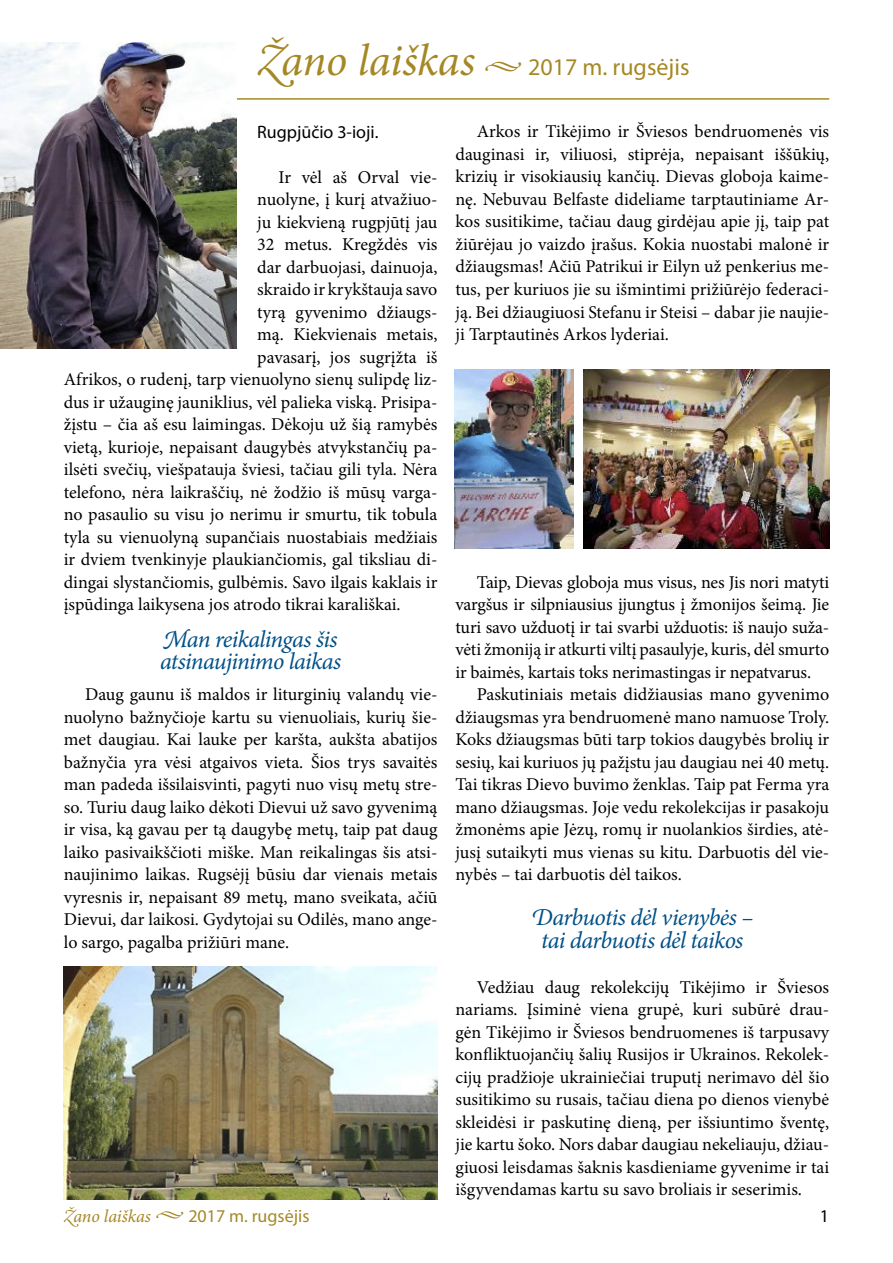
<style>
.page{position:relative;width:893px;height:1263px;background:#fff}
.page>*{position:absolute;margin:0;border:0;box-sizing:border-box;transform-origin:0 0}
.t1{font:italic 24px/22.5px "Minion Pro";letter-spacing:-.03em;color:#005087}
.t2{font:24px "Myriad Pro";color:#a58825}
.t3{font:18px/22.5px "Minion Pro";color:#000;text-align:justify}
.t4{font:18px "Myriad Pro";color:#a58825}
.t5{font:18px "Myriad Pro";color:#000}
.s1{font-family:"Adobe Garamond Pro";font-style:italic;font-size:45px}
.s2{font-family:"Minion Pro";font-style:italic;font-size:45px}
.s3{font-family:"Minion Pro";font-style:italic}
.s4{font-family:"Adobe Garamond Pro";font-style:italic}
</style>
<div class="page">
<hr style="left:64px;top:98px;width:765px;height:2px;background:#a58825">
<img style="left:0;top:43px;width:236px;height:306px">
<img style="left:64px;top:967px;width:373px;height:232px">
<img style="left:583px;top:370px;width:246px;height:179px">
<img style="left:455px;top:370px;width:118px;height:179px">
<h1 class="t2" style="left:257px;top:52px;width:434px"><span class="s1">Ž</span><span class="s2">ano laiškas</span> <span class="s3">•</span> 2017 m. rugsėjis</h1>
<p class="t5" style="left:257px;top:121px;width:123px">Rugpjūčio 3-ioji.</p>
<p class="t3" style="left:279px;top:166px;width:160px">Ir vėl aš Orval vie-</p>
<p class="t3" style="left:257px;top:188px;width:182px">nuolyne, į kurį atvažiuo-</p>
<p class="t3" style="left:257px;top:211px;width:182px">ju kiekvieną rugpjūtį jau</p>
<p class="t3" style="left:257px;top:233px;width:182px">32 metus. Kregždės vis</p>
<p class="t3" style="left:257px;top:256px;width:182px">dar darbuojasi, dainuoja,</p>
<p class="t3" style="left:257px;top:278px;width:182px">skraido ir krykštauja savo</p>
<p class="t3" style="left:257px;top:301px;width:182px">tyrą gyvenimo džiaugs-</p>
<p class="t3" style="left:257px;top:323px;width:182px">mą. Kiekvienais metais,</p>
<p class="t3" style="left:257px;top:346px;width:182px">pavasarį, jos sugrįžta iš</p>
<p class="t3" style="left:64px;top:368px;width:375px">Afrikos, o rudenį, tarp vienuolyno sienų sulipdę liz-</p>
<p class="t3" style="left:64px;top:391px;width:375px">dus ir užauginę jauniklius, vėl palieka viską. Prisipa-</p>
<p class="t3" style="left:64px;top:413px;width:375px">žįstu – čia aš esu laimingas. Dėkoju už šią ramybės</p>
<p class="t3" style="left:64px;top:436px;width:375px">vietą, kurioje, nepaisant daugybės atvykstančių pa-</p>
<p class="t3" style="left:64px;top:458px;width:375px">ilsėti svečių, viešpatauja šviesi, tačiau gili tyla. Nėra</p>
<p class="t3" style="left:64px;top:481px;width:375px">telefono, nėra laikraščių, nė žodžio iš mūsų varga-</p>
<p class="t3" style="left:64px;top:503px;width:375px">no pasaulio su visu jo nerimu ir smurtu, tik tobula</p>
<p class="t3" style="left:64px;top:526px;width:375px">tyla su vienuolyną supančiais nuostabiais medžiais</p>
<p class="t3" style="left:64px;top:548px;width:375px">ir dviem tvenkinyje plaukiančiomis, gal tiksliau di-</p>
<p class="t3" style="left:64px;top:571px;width:375px">dingai slystančiomis, gulbėmis. Savo ilgais kaklais ir</p>
<p class="t3" style="left:64px;top:593px;width:338px">įspūdinga laikysena jos atrodo tikrai karališkai.</p>
<h1 class="t1" style="left:160px;top:628px;width:183px">Man reikalingas šis atsinaujinimo laikas</h1>
<p class="t3" style="left:64px;top:683px;width:375px;text-indent:21px">Daug gaunu iš maldos ir liturginių valandų vie&shy;nuolyno bažnyčioje kartu su vienuoliais, kurių šie&shy;met daugiau. Kai lauke per karšta, aukšta abatijos bažnyčia yra vėsi atgaivos vieta. Šios trys savaitės man padeda išsilaisvinti, pagyti nuo visų metų stre&shy;so. Turiu daug laiko dėkoti Dievui už savo gyvenimą ir visa, ką gavau per tą daugybę metų, taip pat daug laiko pasivaikščioti miške. Man reikalingas šis atsi&shy;naujinimo laikas. Rugsėjį būsiu dar vienais metais vyresnis ir, nepaisant 89 metų, mano sveikata, ačiū Dievui, dar laikosi. Gydytojai su Odilės, mano ange&shy;lo sargo, pagalba prižiūri mane.</p>
<p class="t3" style="left:455px;top:121px;width:375px;text-indent:21px">Arkos ir Tikėjimo ir Šviesos bendruomenės vis dauginasi ir, viliuosi, stiprėja, nepaisant iššūkių, krizių ir visokiausių kančių. Dievas globoja kaime&shy;nę. Nebuvau Belfaste dideliame tarptautiniame Ar&shy;kos susitikime, tačiau daug girdėjau apie jį, taip pat žiūrėjau jo vaizdo įrašus. Kokia nuostabi malonė ir džiaugsmas! Ačiū Patrikui ir Eilyn už penkerius me&shy;tus, per kuriuos jie su išmintimi prižiūrėjo federaci&shy;ją. Bei džiaugiuosi Stefanu ir Steisi – dabar jie naujie&shy;ji Tarptautinės Arkos lyderiai.</p>
<p class="t3" style="left:455px;top:571px;width:375px;text-indent:21px">Taip, Dievas globoja mus visus, nes Jis nori matyti vargšus ir silpniausius įjungtus į žmonijos šeimą. Jie turi savo užduotį ir tai svarbi užduotis: iš naujo suža&shy;vėti žmoniją ir atkurti viltį pasaulyje, kuris, dėl smurto ir baimės, kartais toks nerimastingas ir nepatvarus.</p>
<p class="t3" style="left:455px;top:683px;width:375px;text-indent:21px">Paskutiniais metais didžiausias mano gyvenimo džiaugsmas yra bendruomenė mano namuose Troly.<br>Koks džiaugsmas būti tarp tokios daugybės brolių ir sesių, kai kuriuos jų pažįstu jau daugiau nei 40 metų.<br>Tai tikras Dievo buvimo ženklas. Taip pat Ferma yra mano džiaugsmas. Joje vedu rekolekcijas ir pasakoju žmonėms apie Jėzų, romų ir nuolankios širdies, atė&shy;jusį sutaikyti mus vienas su kitu. Darbuotis dėl vie&shy;nybės – tai darbuotis dėl taikos.</p>
<h1 class="t1" style="left:531px;top:906px;width:224px;text-align:center">Darbuotis dėl vienybės – tai darbuotis dėl taikos</h1>
<p class="t3" style="left:455px;top:976px;width:375px;text-indent:21px">Vedžiau daug rekolekcijų Tikėjimo ir Šviesos nariams. Įsiminė viena grupė, kuri subūrė drau&shy;gėn Tikėjimo ir Šviesos bendruomenes iš tarpusavy konfliktuojančių šalių Rusijos ir Ukrainos. Rekolek&shy;cijų pradžioje ukrainiečiai truputį nerimavo dėl šio susitikimo su rusais, tačiau diena po dienos vienybė skleidėsi ir paskutinę dieną, per išsiuntimo šventę, jie kartu šoko. Nors dabar daugiau nekeliauju, džiau&shy;giuosi leisdamas šaknis kasdieniame gyvenime ir tai išgyvendamas kartu su savo broliais ir seserimis.</p>
<p class="t4" style="left:64px;top:1205px;width:247px"><span class="s4">Ž</span><span class="s3">ano laiškas </span><sup>•</sup> 2017 m. rugsėjis</p>
<p class="t5" style="left:820px;top:1205px;width:11px">1</p>
</div>
